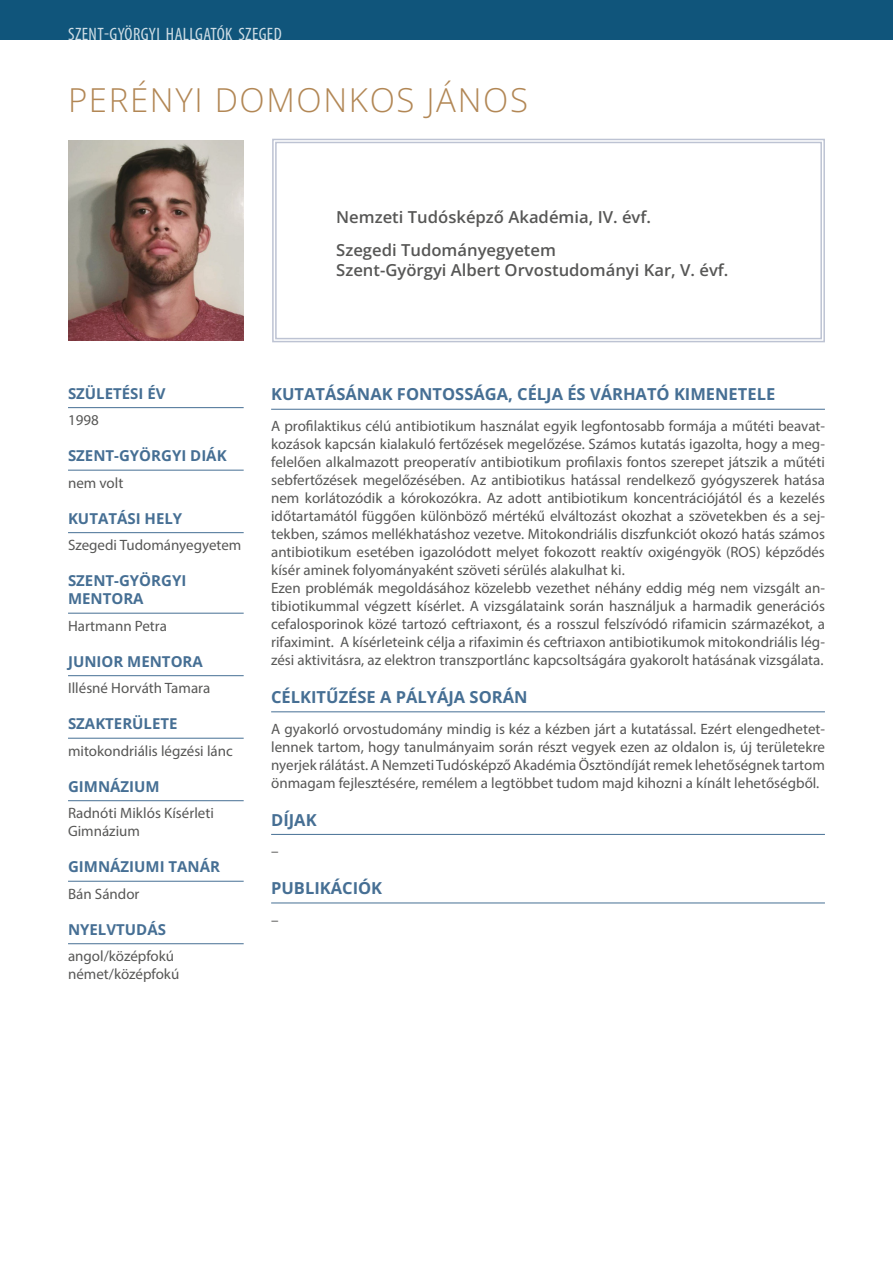
<style>
.page{position:relative;width:893px;height:1263px;background:#fff}
.page>*{position:absolute;margin:0;border:0;box-sizing:border-box;transform-origin:0 0}
.t1{font:33px "Open Sans";letter-spacing:.05em;color:#b28755}
.t2{font:condensed 18px "Myriad Pro";letter-spacing:.02em;color:#fff}
.t3{font:600 16.5px/32.5px "Open Sans";color:#575756}
.t4{font:700 16.5px "Open Sans";color:#466f94}
.t5{font:15px/18px "Myriad Pro";color:#575756}
.t6{font:700 15px/18px "Open Sans";color:#466f94}
</style>
<div class="page">
<div style="left:0;top:0;width:893px;height:40px;background:#10557b"></div>
<svg style="left:272px;top:138px;width:553px;height:205px"></svg>
<div style="left:275px;top:142px;width:547px;height:197px;border:1px solid #bdc3d3"></div>
<img style="left:68px;top:141px;width:176px;height:199px">
<hr style="left:68px;top:407px;width:176px;height:1px;background:#466f94">
<hr style="left:68px;top:470px;width:176px;height:1px;background:#466f94">
<hr style="left:68px;top:532px;width:176px;height:1px;background:#466f94">
<hr style="left:68px;top:613px;width:176px;height:1px;background:#466f94">
<hr style="left:68px;top:675px;width:176px;height:1px;background:#466f94">
<hr style="left:68px;top:738px;width:176px;height:1px;background:#466f94">
<hr style="left:68px;top:800px;width:176px;height:1px;background:#466f94">
<hr style="left:68px;top:881px;width:176px;height:1px;background:#466f94">
<hr style="left:68px;top:943px;width:176px;height:1px;background:#466f94">
<hr style="left:271px;top:409px;width:554px;height:1px;background:#466f94">
<hr style="left:271px;top:711px;width:554px;height:1px;background:#466f94">
<hr style="left:271px;top:834px;width:554px;height:1px;background:#466f94">
<hr style="left:271px;top:902px;width:554px;height:1px;background:#466f94">
<p class="t2" style="left:68px;top:23px;width:215px">SZENT-GYÖRGYI HALLGATÓK SZEGED</p>
<h1 class="t1" style="left:68px;top:77px;width:462px">PERÉNYI DOMONKOS JÁNOS</h1>
<p class="t3" style="left:336px;top:200px;width:316px">Nemzeti Tudósképző Akadémia, IV. évf.<br>Szegedi Tudományegyetem</p>
<p class="t3" style="left:336px;top:253px;width:394px">Szent-Györgyi Albert Orvostudományi Kar, V. évf.</p>
<p class="t6" style="left:68px;top:384px;width:99px">SZÜLETÉSI ÉV</p>
<p class="t5" style="left:68px;top:411px;width:32px">1998</p>
<p class="t6" style="left:68px;top:446px;width:160px">SZENT-GYÖRGYI DIÁK</p>
<p class="t5" style="left:68px;top:473px;width:57px">nem volt</p>
<p class="t6" style="left:68px;top:509px;width:116px">KUTATÁSI HELY</p>
<p class="t5" style="left:68px;top:536px;width:175px">Szegedi Tudományegyetem</p>
<p class="t6" style="left:68px;top:571px;width:120px">SZENT-GYÖRGYI<br>MENTORA</p>
<p class="t5" style="left:68px;top:616px;width:100px">Hartmann Petra</p>
<p class="t6" style="left:68px;top:652px;width:136px">JUNIOR MENTORA</p>
<p class="t5" style="left:68px;top:679px;width:144px">Illésné Horváth Tamara</p>
<p class="t6" style="left:68px;top:714px;width:111px">SZAKTERÜLETE</p>
<p class="t5" style="left:68px;top:741px;width:166px">mitokondriális légzési lánc</p>
<p class="t6" style="left:68px;top:777px;width:93px">GIMNÁZIUM</p>
<p class="t5" style="left:68px;top:804px;width:147px">Radnóti Miklós Kísérleti<br>Gimnázium</p>
<p class="t6" style="left:68px;top:857px;width:153px">GIMNÁZIUMI TANÁR</p>
<p class="t5" style="left:68px;top:884px;width:73px">Bán Sándor</p>
<p class="t6" style="left:68px;top:920px;width:99px">NYELVTUDÁS</p>
<p class="t5" style="left:68px;top:947px;width:113px">angol/középfokú német/középfokú</p>
<p class="t4" style="left:271px;top:383px;width:506px">KUTATÁSÁNAK FONTOSSÁGA, CÉLJA ÉS VÁRHATÓ KIMENETELE</p>
<p class="t5" style="left:271px;top:417px;width:555px">A profilaktikus célú antibiotikum használat egyik legfontosabb formája a műtéti beavat&shy;kozások kapcsán kialakuló fertőzések megelőzése. Számos kutatás igazolta, hogy a meg&shy;felelően alkalmazott preoperatív antibiotikum profilaxis fontos szerepet játszik a műtéti sebfertőzések megelőzésében. Az antibiotikus hatással rendelkező gyógyszerek hatása nem korlátozódik a kórokozókra. Az adott antibiotikum koncentrációjától és a kezelés időtartamától függően különböző mértékű elváltozást okozhat a szövetekben és a sej&shy;tekben, számos mellékhatáshoz vezetve. Mitokondriális diszfunkciót okozó hatás számos antibiotikum esetében igazolódott melyet fokozott reaktív oxigéngyök (ROS) képződés kísér aminek folyományaként szöveti sérülés alakulhat ki.<br>Ezen problémák megoldásához közelebb vezethet néhány eddig még nem vizsgált an&shy;tibiotikummal végzett kísérlet. A vizsgálataink során használjuk a harmadik generációs cefalosporinok közé tartozó ceftriaxont, és a rosszul felszívódó rifamicin származékot, a rifaximint. A kísérleteink célja a rifaximin és ceftriaxon antibiotikumok mitokondriális lég&shy;zési aktivitásra, az elektron transzportlánc kapcsoltságára gyakorolt hatásának vizsgálata.</p>
<p class="t4" style="left:271px;top:686px;width:258px">CÉLKITŰZÉSE A PÁLYÁJA SORÁN</p>
<p class="t5" style="left:271px;top:719px;width:555px;text-align:justify">A gyakorló orvostudomány mindig is kéz a kézben járt a kutatással. Ezért elengedhetet&shy;lennek tartom, hogy tanulmányaim során részt vegyek ezen az oldalon is, új területekre nyerjek rálátást. A Nemzeti Tudósképző Akadémia Ösztöndíját remek lehetőségnek tartom önmagam fejlesztésére, remélem a legtöbbet tudom majd kihozni a kínált lehetőségből.</p>
<p class="t4" style="left:271px;top:808px;width:47px">DÍJAK</p>
<p class="t5" style="left:271px;top:842px;width:9px">–</p>
<p class="t4" style="left:271px;top:877px;width:113px">PUBLIKÁCIÓK</p>
<p class="t5" style="left:271px;top:910px;width:9px">–</p>
</div>
